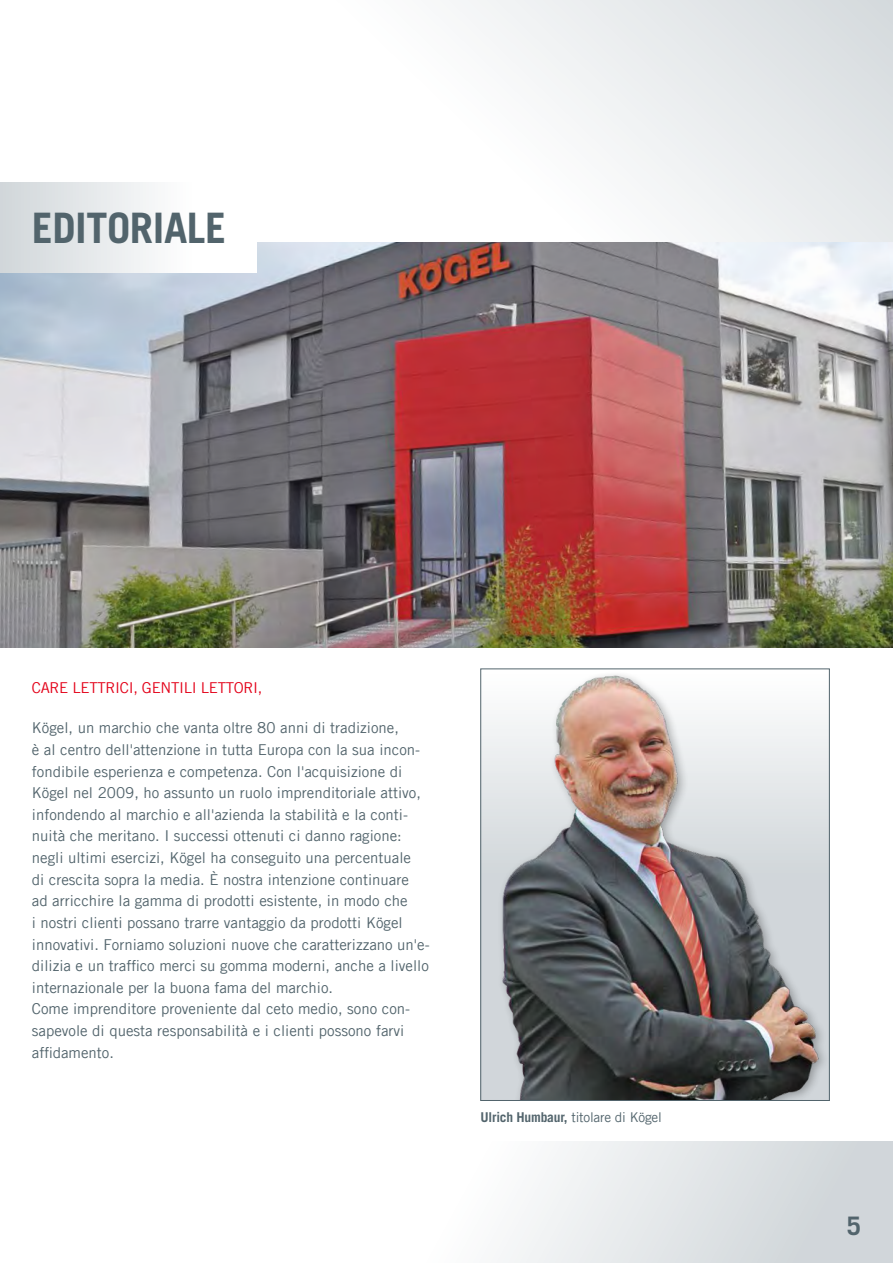
<style>
.page{position:relative;width:893px;height:1263px;background:#fff}
.page>*{position:absolute;margin:0;border:0;box-sizing:border-box;transform-origin:0 0}
.t1{font:700 42px "Trade Gothic LT Com";letter-spacing:-.01em;color:#52646c}
.t2{font:700 25.5px "Trade Gothic LT Com";color:#52646c}
.t3{font:15px/21.6px "Trade Gothic LT Com";color:#52646c}
.t4{font:15px "Trade Gothic LT Com";letter-spacing:-.02em;color:#e30018}
.t5{font:13.5px "Trade Gothic LT Com";letter-spacing:-.015em;color:#52646c}
.s1{font-weight:700}
</style>
<div class="page">
<div style="left:0;top:1142px;width:893px;height:121px;background:linear-gradient(to right,#fff,#d8dde0)"></div>
<div style="left:0;top:0;width:893px;height:242px;background:linear-gradient(to right,#fff,#e6e9eb)"></div>
<img style="left:0;top:242px;width:893px;height:405px">
<img style="left:482px;top:674px;width:346px;height:425px">
<div style="left:480px;top:669px;width:350px;height:432px;border:1px solid #52646c"></div>
<div style="left:0;top:183px;width:256px;height:89px;background:linear-gradient(to right,#d3d9dc,#fff)"></div>
<h1 class="t1" style="left:32px;top:202px;width:196px">EDITORIALE</h1>
<p class="t4" style="left:32px;top:679px;width:232px">CARE LETTRICI, GENTILI LETTORI,</p>
<p class="t3" style="left:32px;top:717px;width:399px">Kögel, un marchio che vanta oltre 80 anni di tradizione,<br>è al centro dell'attenzione in tutta Europa con la sua incon&shy;fondibile esperienza e competenza. Con l'acquisizione di Kögel nel 2009, ho assunto un ruolo imprenditoriale attivo, infondendo al marchio e all'azienda la stabilità e la conti&shy;nuità che meritano. I successi ottenuti ci danno ragione: negli ultimi esercizi, Kögel ha conseguito una percentuale<br>di crescita sopra la media. È nostra intenzione continuare<br>ad arricchire la gamma di prodotti esistente, in modo che<br>i nostri clienti possano trarre vantaggio da prodotti Kögel innovativi. Forniamo soluzioni nuove che caratterizzano un'e&shy;dilizia e un traffico merci su gomma moderni, anche a livello internazionale per la buona fama del marchio.<br>Come imprenditore proveniente dal ceto medio, sono con&shy;sapevole di questa responsabilità e i clienti possono farvi affidamento.</p>
<p class="t5" style="left:480px;top:1109px;width:183px"><span class="s1">Ulrich Humbaur,</span> titolare di Kögel</p>
<h2 class="t2" style="left:847px;top:1210px;width:16px">5</h2>
</div>
